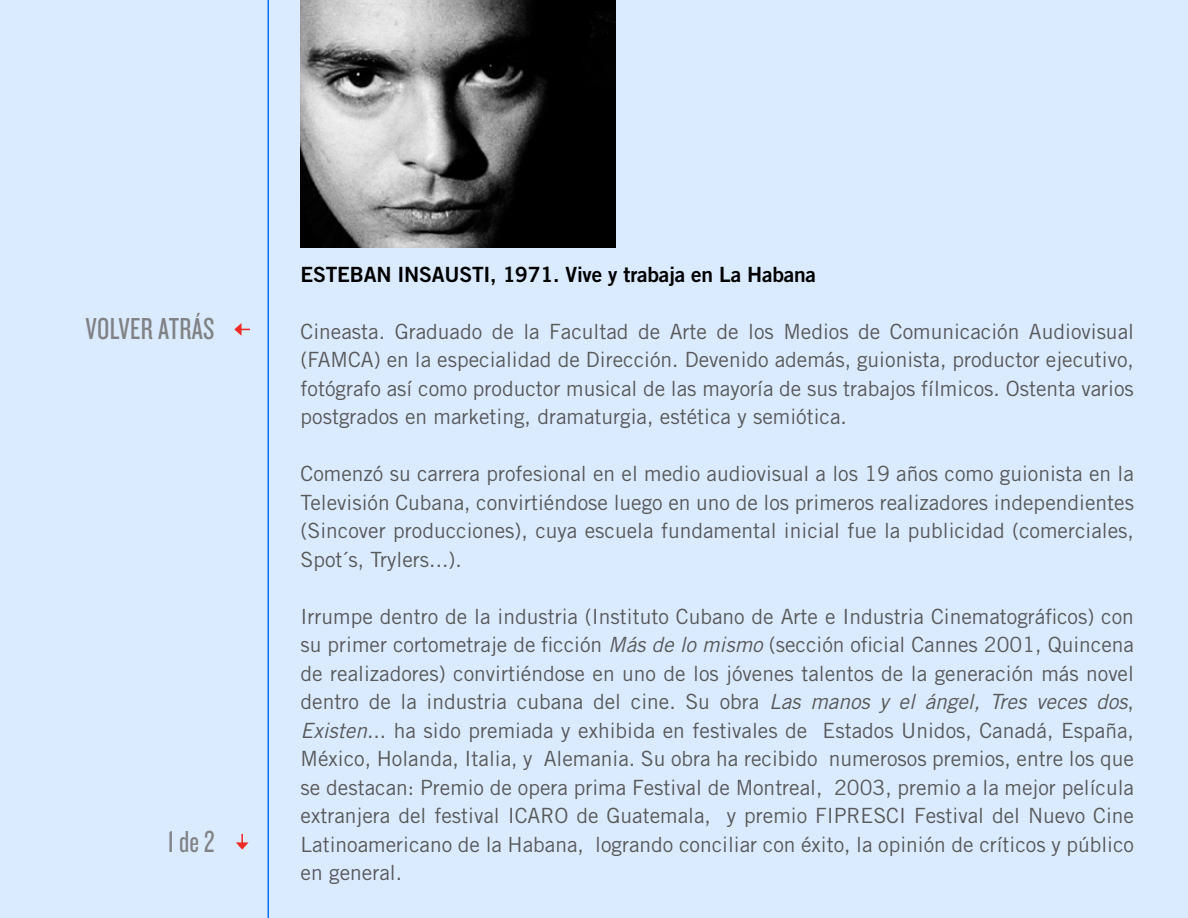
<style>
.page{position:relative;width:1188px;height:918px;background:#dbebff}
.page>*{position:absolute;margin:0;border:0;box-sizing:border-box;transform-origin:0 0}
.t1{font:31.5px "Knockout HTF28 Junior Featherwt";letter-spacing:.01em;color:#808285}
.t2{font:21px/28.5px "Trade Gothic LT Std";color:#58595b;text-align:justify}
.t3{font:21px "Trade Gothic LT Std Bd 2";letter-spacing:-.01em;color:#000}
.s1{font-style:italic}
</style>
<div class="page">
<hr style="left:268px;top:0;width:1px;height:918px;background:#0071fe">
<img style="left:301px;top:0;width:314px;height:248px">
<svg style="left:234px;top:323px;width:16px;height:13px"></svg>
<svg style="left:236px;top:834px;width:13px;height:16px"></svg>
<h1 class="t1" style="left:86px;top:313px;width:130px">VOLVER ATRÁS</h1>
<h1 class="t1" style="left:168px;top:826px;width:48px">1 DE 2</h1>
<p class="t3" style="left:301px;top:261px;width:517px">Esteban Insausti , 1971. Vive y trabaja en La Habana</p>
<p class="t2" style="left:301px;top:317px;width:835px">Cineasta. Graduado de la Facultad de Arte de los Medios de Comunicación Audiovisual (FAMCA) en la especialidad de Dirección. Devenido además, guionista, productor ejecutivo, fotógrafo así como productor musical de las mayoría de sus trabajos fílmicos. Ostenta varios postgrados en marketing, dramaturgia, estética y semiótica.</p>
<p class="t2" style="left:301px;top:460px;width:835px">Comenzó su carrera profesional en el medio audiovisual a los 19 años como guionista en la Televisión Cubana, convirtiéndose luego en uno de los primeros realizadores independientes (Sincover producciones), cuya escuela fundamental inicial fue la publicidad (comerciales, Spot´s, Trylers...).</p>
<p class="t2" style="left:301px;top:602px;width:835px">Irrumpe dentro de la industria (Instituto Cubano de Arte e Industria Cinematográficos) con su primer cortometraje de ficción <span class="s1">Más de lo mismo</span> (sección oficial Cannes 2001, Quincena de realizadores) convirtiéndose en uno de los jóvenes talentos de la generación más novel dentro de la industria cubana del cine. Su obra <span class="s1">Las manos y el ángel, Tres veces dos</span>, <span class="s1">Existen</span>... ha sido premiada y exhibida en festivales de Estados Unidos, Canadá, España, México, Holanda, Italia, y Alemania. Su obra ha recibido numerosos premios, entre los que se destacan: Premio de opera prima Festival de Montreal, 2003, premio a la mejor película extranjera del festival ICARO de Guatemala, y premio FIPRESCI Festival del Nuevo Cine Latinoamericano de la Habana, logrando conciliar con éxito, la opinión de críticos y público en general.</p>
</div>
